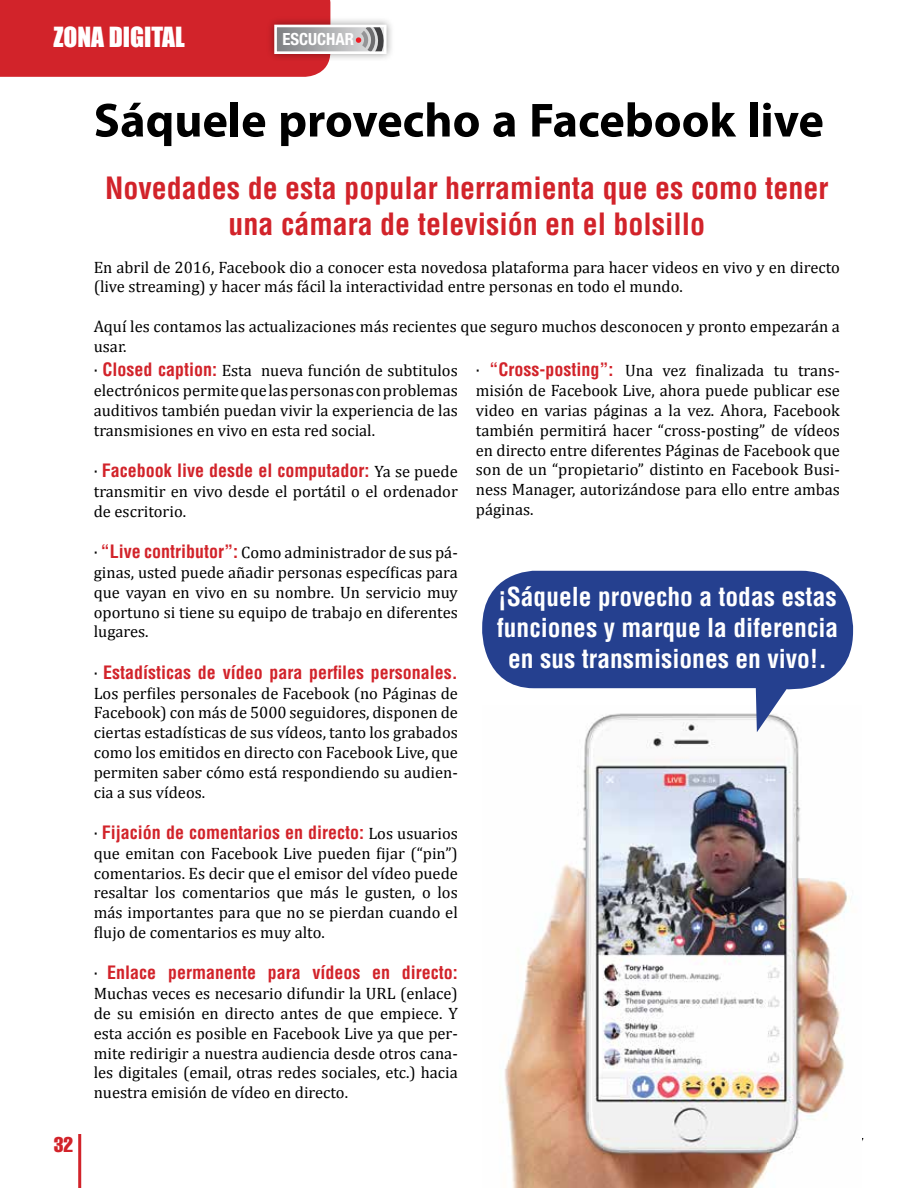
<style>
.page{position:relative;width:918px;height:1188px;background:#fff}
.page>*{position:absolute;margin:0;border:0;box-sizing:border-box;transform-origin:0 0}
.t1{font:700 67.5px "Myriad Arabic";color:#000}
.t2{font:700 condensed 30px/36px "Helvetica";color:#d2232a;text-align:center}
.t3{font:700 condensed 25.5px/30.6px "Helvetica";color:#fff;text-align:center}
.t4{font:25.5px "Impact";color:#fff}
.t5{font:extra-condensed 21px "Helvetica";color:#d2232a}
.t6{font:700 condensed 18px "Helvetica";color:#d2232a}
.t7{font:700 condensed 16.8px "Helvetica Neue";color:#fff}
.t8{font:16.5px/19.8px "Cambria";color:#000;text-align:justify}
.s1{font-family:"Helvetica";font-weight:700;font-stretch:condensed;font-size:18px;color:#d2232a}
.s2{font-family:"Cambria";font-weight:400;font-stretch:normal;font-size:16.5px;color:#000}
</style>
<div class="page">
<hr style="left:78px;top:1134px;width:3px;height:54px;background:#d2232a">
<img style="left:505px;top:732px;width:345px;height:456px">
<svg style="left:482px;top:571px;width:371px;height:161px;fill:#25408f"></svg>
<div style="left:266px;top:16px;width:129px;height:46px;background:#000;opacity:.39"></div>
<svg style="left:0;top:0;width:384px;height:77px;background:#d14147"></svg>
<div style="left:274px;top:25px;width:113px;height:29px;border:3px solid #fff"></div>
<h3 class="t4" style="left:53px;top:18px;width:81px">ZONA DIGITA</h3>
<h3 class="t4" style="left:175px;top:18px;width:11px">L</h3>
<p class="t7" style="left:282px;top:29px;width:73px">ESCUCHAR</p>
<h1 class="t1" style="left:94px;top:74px;width:732px">Sáquele provecho a Facebook live</h1>
<h2 class="t2" style="left:105px;top:170px;width:725px">Novedades de esta popular herramienta que es como tener una cámara de televisión en el bolsillo</h2>
<p class="t8" style="left:94px;top:257px;width:748px">En abril de 2016, Facebook dio a conocer esta novedosa plataforma para hacer videos en vivo y en directo (live streaming) y hacer más fácil la interactividad entre personas en todo el mundo.</p>
<p class="t8" style="left:94px;top:317px;width:748px">Aquí les contamos las actualizaciones más recientes que seguro muchos desconocen y pronto empezarán a usar.</p>
<p class="t5" style="left:54px;top:1131px;width:21px">32</p>
<p class="t8" style="left:94px;top:361px;width:366px">· <span class="s1">Closed caption:</span> Esta nueva función de subtitulos electrónicos permite que las personas con problemas auditivos también puedan vivir la experiencia de las transmisiones en vivo en esta red social.</p>
<p class="t6" style="left:94px;top:459px;width:366px"><span class="s2">·</span> Facebook live desde el computador: <span class="s2">Ya se puede</span></p>
<p class="t8" style="left:94px;top:482px;width:366px">transmitir en vivo desde el portátil o el ordenador de escritorio.</p>
<p class="t8" style="left:94px;top:543px;width:366px">· <span class="s1">“Live contributor”:</span> Como administrador de sus pá&shy;ginas, usted puede añadir personas específicas para que vayan en vivo en su nombre. Un servicio muy oportuno si tiene su equipo de trabajo en diferentes lugares.</p>
<p class="t6" style="left:94px;top:661px;width:366px"><span class="s2">·</span> Estadísticas de vídeo para perfiles personales.</p>
<p class="t8" style="left:94px;top:683px;width:366px">Los perfiles personales de Facebook (no Páginas de Facebook) con más de 5000 seguidores, disponen de ciertas estadísticas de sus vídeos, tanto los grabados como los emitidos en directo con Facebook Live, que permiten saber cómo está respondiendo su audien&shy;cia a sus vídeos.</p>
<p class="t6" style="left:94px;top:821px;width:366px"><span class="s2">·</span> Fijación de comentarios en directo: <span class="s2">Los usuarios</span></p>
<p class="t8" style="left:94px;top:843px;width:366px">que emitan con Facebook Live pueden fijar (“pin”) comentarios. Es decir que el emisor del vídeo puede resaltar los comentarios que más le gusten, o los más importantes para que no se pierdan cuando el flujo de comentarios es muy alto.</p>
<p class="t6" style="left:94px;top:962px;width:366px"><span class="s2">·</span> Enlace permanente para vídeos en directo:</p>
<p class="t8" style="left:94px;top:984px;width:366px">Muchas veces es necesario difundir la URL (enlace) de su emisión en directo antes de que empiece. Y esta acción es posible en Facebook Live ya que per&shy;mite redirigir a nuestra audiencia desde otros cana&shy;les digitales (email, otras redes sociales, etc.) hacia nuestra emisión de vídeo en directo.</p>
<p class="t8" style="left:476px;top:361px;width:366px">· <span class="s1">“Cross-posting”:</span> Una vez finalizada tu trans&shy;misión de Facebook Live, ahora puede publicar ese video en varias páginas a la vez. Ahora, Facebook también permitirá hacer “cross-posting” de vídeos en directo entre diferentes Páginas de Facebook que son de un “propietario” distinto en Facebook Busi&shy;ness Manager, autorizándose para ello entre ambas páginas.</p>
<h3 class="t3" style="left:497px;top:582px;width:343px">¡Sáquele provecho a todas estas funciones y marque la diferencia en sus transmisiones en vivo!.</h3>
</div>
